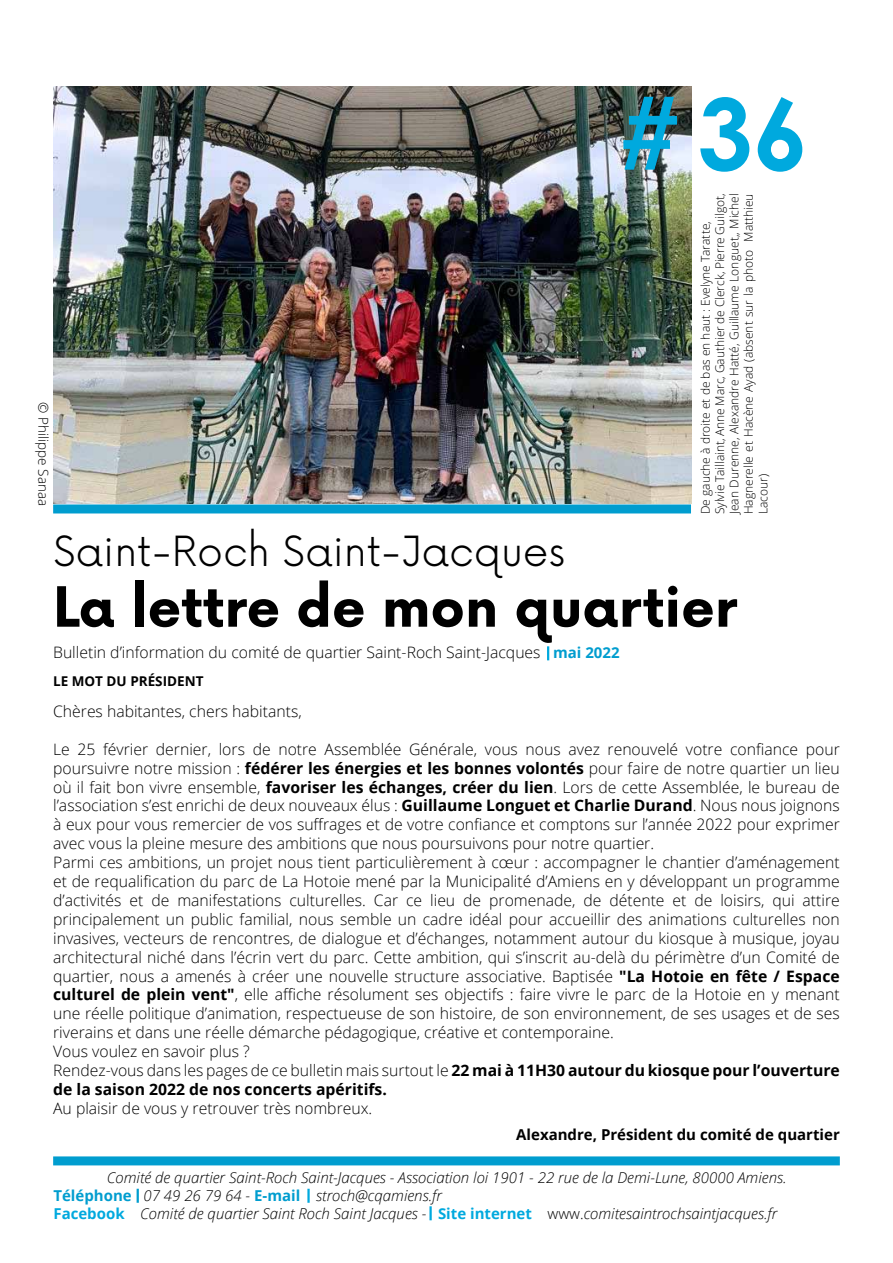
<style>
.page{position:relative;width:893px;height:1263px;background:#fff}
.page>*{position:absolute;margin:0;border:0;box-sizing:border-box;transform-origin:0 0}
.t1{font:700 99px "Century Gothic";color:#00a9de}
.t2{font:700 54px "Now";color:#000}
.t3{font:300 40.5px "Now";color:#000}
.t4{font:300 15.75px/18.9px "Open Sans";color:#000}
.t5{font:italic 300 15px/18px "Open Sans";color:#000}
.t6{font:700 15px "Open Sans";color:#000}
.t7{font:700 13.5px "Open Sans";color:#000}
.t8{font:300 13.5px "Open Sans";color:#000}
.t9{font:300 12px/14.4px "Open Sans";color:#000}
.s1{font-family:"Trebuchet";font-style:italic}
.s2{font-weight:700;font-size:15px;color:#009dcf}
.s3{font-weight:700}
.s4{font-weight:700;font-style:normal;color:#009dcf}
.s5{font-weight:700;font-style:normal;color:#00a9de}
.s6{font-style:normal}
</style>
<div class="page">
<img style="left:53px;top:86px;width:638px;height:418px">
<div style="left:53px;top:1156px;width:787px;height:9px;background:#009dcf"></div>
<hr style="left:307px;top:1189px;width:3px;height:14px;background:#00a9de">
<svg style="left:137px;top:1189px;width:2px;height:14px"></svg>
<hr style="left:429px;top:1206px;width:3px;height:14px;background:#00a9de">
<svg style="left:547px;top:646px;width:2px;height:14px"></svg>
<div style="left:53px;top:504px;width:638px;height:9px;background:#009dcf"></div>
<p class="t8" style="left:53px;top:402px;width:105px;rotate:90deg">© Philippe Sanaa</p>
<h3 class="t3" style="left:53px;top:518px;width:514px">Saint-Roch Saint-Jacques</h3>
<h1 class="t1" style="left:620px;top:59px;width:190px"><span class="s1">#</span>36</h1>
<p class="t9" style="left:698px;top:514px;width:322px;rotate:-90deg">De gauche à droite et de bas en haut : Evelyne Taratte, Sylvie Taillaint, Anne Marc, Gauthier de Clerck, Pierre Guilgot, Jean Durenne, Alexandre Hatté, Guillaume Longuet,, Michel Hagnerelle et Hacène Ayad (absent sur la photo Matthieu Lacour)</p>
<h2 class="t2" style="left:53px;top:567px;width:685px">La lettre de mon quartier</h2>
<p class="t4" style="left:53px;top:642px;width:568px">Bulletin d’information du comité de quartier Saint-Roch Saint-Jacques <span class="s2">mai 2022</span></p>
<p class="t7" style="left:53px;top:671px;width:150px">le mot du président</p>
<p class="t4" style="left:53px;top:701px;width:250px">Chères habitantes, chers habitants,</p>
<p class="t4" style="left:53px;top:739px;width:788px">Le 25 février dernier, lors de notre Assemblée Générale, vous nous avez renouvelé votre confiance pour poursuivre notre mission : <span class="s3">fédérer les énergies et les bonnes volontés</span> pour faire de notre quartier un lieu où il fait bon vivre ensemble, <span class="s3">favoriser les échanges, créer du lien</span>. Lors de cette Assemblée, le bureau de l’association s’est enrichi de deux nouveaux élus : <span class="s3">Guillaume Longuet et Charlie Durand</span>. Nous nous joignons à eux pour vous remercier de vos suffrages et de votre confiance et comptons sur l’année 2022 pour exprimer avec vous la pleine mesure des ambitions que nous poursuivons pour notre quartier.<br>Parmi ces ambitions, un projet nous tient particulièrement à cœur : accompagner le chantier d’aménagement et de requalification du parc de La Hotoie mené par la Municipalité d’Amiens en y développant un programme d’activités et de manifestations culturelles. Car ce lieu de promenade, de détente et de loisirs, qui attire principalement un public familial, nous semble un cadre idéal pour accueillir des animations culturelles non invasives, vecteurs de rencontres, de dialogue et d’échanges, notamment autour du kiosque à musique, joyau architectural niché dans l’écrin vert du parc. Cette ambition, qui s’inscrit au-delà du périmètre d’un Comité de quartier, nous a amenés à créer une nouvelle structure associative. Baptisée <span class="s3">"La Hotoie en fête / Espace culturel de plein vent"</span>, elle affiche résolument ses objectifs : faire vivre le parc de la Hotoie en y menant une réelle politique d’animation, respectueuse de son histoire, de son environnement, de ses usages et de ses riverains et dans une réelle démarche pédagogique, créative et contemporaine.<br>Vous voulez en savoir plus ?<br>Rendez-vous dans les pages de ce bulletin mais surtout le <span class="s3">22 mai à 11H30 autour du kiosque pour l’ouverture de la saison 2022 de nos concerts apéritifs.</span></p>
<p class="t4" style="left:53px;top:1098px;width:321px">Au plaisir de vous y retrouver très nombreux.</p>
<p class="t6" style="left:516px;top:1124px;width:325px">Alexandre, Président du comité de quartier</p>
<p class="t5" style="left:53px;top:1168px;width:735px;text-indent:53px">Comité de quartier Saint-Roch Saint-Jacques - Association loi 1901 - 22 rue de la Demi-Lune, 80000 Amiens.<br><span class="s4">Téléphone</span> 07 49 26 79 64 - <span class="s4">E-mail</span> stroch@cqamiens.fr<br><span class="s5">Facebook</span> Comité de quartier Saint Roch Saint Jacques - <span class="s5">Site internet</span> <span class="s6">www.</span>comitesaintrochsaintjacques.fr</p>
</div>
